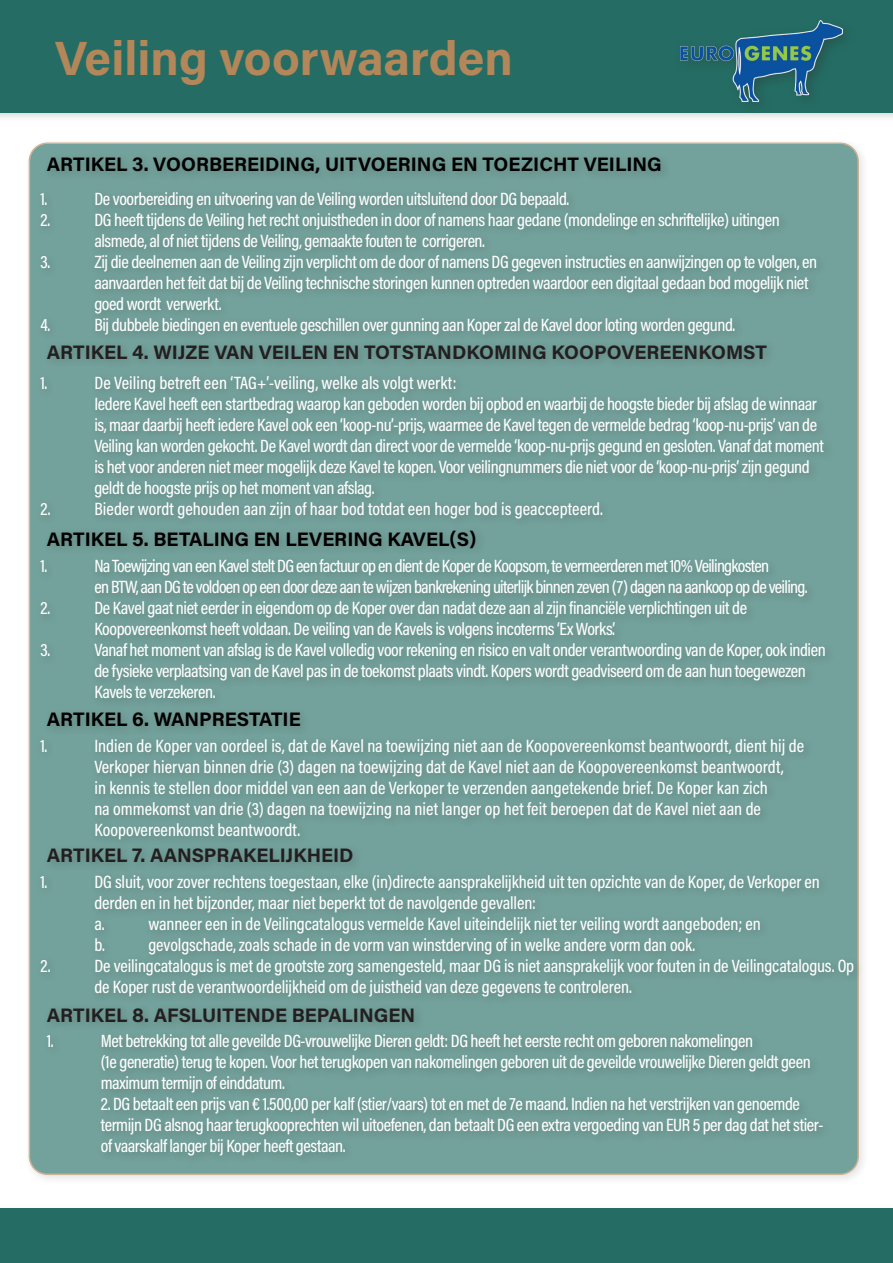
<style>
.page{position:relative;width:893px;height:1263px;background:#fff}
.page>*{position:absolute;margin:0;border:0;box-sizing:border-box;transform-origin:0 0}
.t1{font:48px "Acumin Variable Concept";color:#b38759}
.t2{font:19.5px "Acumin Variable Concept";letter-spacing:-.005em;color:#231f20}
.t3{font:19.5px "Acumin Variable Concept";color:#000}
.t4{font:18px/21px "Acumin Variable Concept";letter-spacing:-.025em;color:#fff}
.t5{font:18px/21px "Acumin Variable Concept";color:#fff}
</style>
<div class="page">
<div style="left:0;top:0;width:893px;height:123px;background:#231f20;opacity:.2"></div>
<div style="left:0;top:0;width:893px;height:112px;background:#256d64"></div>
<div style="left:0;top:1203px;width:893px;height:60px;background:#231f20;opacity:.2"></div>
<div style="left:0;top:1209px;width:893px;height:54px;background:#256d64"></div>
<div style="left:23px;top:137px;width:847px;height:1049px;background:#231f20;opacity:.2"></div>
<div style="left:29px;top:143px;width:829px;height:1031px;background:#73a19b;border-radius:18px"></div>
<div style="left:673px;top:14px;width:185px;height:102px;background:#231f20;opacity:.3"></div>
<img style="left:680px;top:20px;width:163px;height:81px">
<div style="left:37px;top:187px;width:790px;height:158px;background:#719d98"></div>
<div style="left:43px;top:152px;width:628px;height:32px;background:#709c96"></div>
<div style="left:37px;top:371px;width:797px;height:158px;background:#719d98"></div>
<div style="left:43px;top:340px;width:734px;height:30px;background:#6f9b95"></div>
<div style="left:37px;top:555px;width:799px;height:154px;background:#709d97"></div>
<div style="left:43px;top:525px;width:443px;height:33px;background:#709c96"></div>
<div style="left:37px;top:734px;width:777px;height:115px;background:#719d98"></div>
<div style="left:43px;top:707px;width:268px;height:30px;background:#6f9b96"></div>
<div style="left:37px;top:870px;width:827px;height:137px;background:#719d98"></div>
<div style="left:43px;top:843px;width:320px;height:30px;background:#6f9b96"></div>
<div style="left:43px;top:1003px;width:382px;height:30px;background:#6f9b96"></div>
<p class="t1" style="left:55px;top:25px;width:459px">Veiling voorwaarden</p>
<p class="t3" style="left:47px;top:151px;width:617px">ARTIKEL 3. VOORBEREIDING, UITVOERING EN TOEZICHT VEILING</p>
<p class="t4" style="left:40px;top:187px;width:8px">1.</p>
<p class="t4" style="left:94px;top:187px;width:477px">De voorbereiding en uitvoering van de Veiling worden uitsluitend door DG bepaald.</p>
<p class="t4" style="left:40px;top:208px;width:11px">2.</p>
<p class="t4" style="left:94px;top:208px;width:687px">DG heeft tijdens de Veiling het recht onjuistheden in door of namens haar gedane (mondelinge en schriftelijke) uitingen alsmede, al of niet tijdens de Veiling, gemaakte fouten te corrigeren.</p>
<p class="t4" style="left:40px;top:250px;width:11px">3.</p>
<p class="t4" style="left:94px;top:250px;width:724px">Zij die deelnemen aan de Veiling zijn verplicht om de door of namens DG gegeven instructies en aanwijzingen op te volgen, en aanvaarden het feit dat bij de Veiling technische storingen kunnen optreden waardoor een digitaal gedaan bod mogelijk niet goed wordt verwerkt.</p>
<p class="t4" style="left:40px;top:313px;width:12px">4.</p>
<p class="t4" style="left:94px;top:313px;width:642px">Bij dubbele biedingen en eventuele geschillen over gunning aan Koper zal de Kavel door loting worden gegund.</p>
<p class="t2" style="left:47px;top:339px;width:721px">ARTIKEL 4. WIJZE VAN VEILEN EN TOTSTANDKOMING KOOPOVEREENKOMST</p>
<p class="t4" style="left:40px;top:371px;width:8px">1.</p>
<p class="t5" style="left:94px;top:371px;width:364px">De Veiling betreft een ‘TAG+’-veiling, welke als volgt werkt:</p>
<p class="t4" style="left:94px;top:392px;width:731px">Iedere Kavel heeft een startbedrag waarop kan geboden worden bij opbod en waarbij de hoogste bieder bij afslag de winnaar is, maar daarbij heeft iedere Kavel ook een ‘koop-nu’-prijs, waarmee de Kavel tegen de vermelde bedrag ‘koop-nu-prijs’ van de Veiling kan worden gekocht. De Kavel wordt dan direct voor de vermelde ‘koop-nu-prijs gegund en gesloten. Vanaf dat moment is het voor anderen niet meer mogelijk deze Kavel te kopen. Voor veilingnummers die niet voor de ‘koop-nu-prijs’ zijn gegund geldt de hoogste prijs op het moment van afslag.</p>
<p class="t4" style="left:40px;top:497px;width:12px">2.</p>
<p class="t5" style="left:94px;top:497px;width:510px">Bieder wordt gehouden aan zijn of haar bod totdat een hoger bod is geaccepteerd.</p>
<p class="t3" style="left:47px;top:525px;width:431px">ARTIKEL 5. BETALING EN LEVERING KAVEL(S)</p>
<p class="t4" style="left:40px;top:555px;width:8px">1.</p>
<p class="t4" style="left:94px;top:555px;width:715px">Na ToewijzingvaneenKavelsteltDGeenfactuuropendientdeKoperdeKoopsom,te vermeerderenmet10%Veilingkosten enBTW,aanDGte voldoenopeendoordeze aantewijzenbankrekeninguiterlijkbinnenzeven(7)dagenna aankoopopde veiling.</p>
<p class="t4" style="left:40px;top:597px;width:11px">2.</p>
<p class="t4" style="left:94px;top:597px;width:654px">De Kavel gaat niet eerder in eigendom op de Koper over dan nadat deze aan al zijn financiële verplichtingen uit de<br>Koopovereenkomst heeft voldaan. De veiling van de Kavels is volgens incoterms ‘Ex Works’.</p>
<p class="t4" style="left:40px;top:639px;width:11px">3.</p>
<p class="t4" style="left:94px;top:639px;width:733px">Vanaf het moment van afslag is de Kavel volledig voor rekening en risico en valt onder verantwoording van de Koper, ook indien de fysieke verplaatsing van de Kavel pas in de toekomst plaats vindt. Kopers wordt geadviseerd om de aan hun toegewezen<br>Kavels te verzekeren.</p>
<p class="t3" style="left:47px;top:706px;width:256px">ARTIKEL 6. WANPRESTATIE</p>
<p class="t4" style="left:40px;top:734px;width:8px">1.</p>
<p class="t5" style="left:94px;top:734px;width:711px">Indien de Koper van oordeel is, dat de Kavel na toewijzing niet aan de Koopovereenkomst beantwoordt, dient hij de Verkoper hiervan binnen drie (3) dagen na toewijzing dat de Kavel niet aan de Koopovereenkomst beantwoordt,<br>in kennis te stellen door middel van een aan de Verkoper te verzenden aangetekende brief. De Koper kan zich<br>na ommekomst van drie (3) dagen na toewijzing na niet langer op het feit beroepen dat de Kavel niet aan de Koopovereenkomst beantwoordt.</p>
<p class="t2" style="left:47px;top:842px;width:308px">ARTIKEL 7. AANSPRAKELIJKHEID</p>
<p class="t4" style="left:40px;top:870px;width:8px">1.</p>
<p class="t4" style="left:94px;top:870px;width:727px">DG sluit, voor zover rechtens toegestaan, elke (in)directe aansprakelijkheid uit ten opzichte van de Koper, de Verkoper en derden en in het bijzonder, maar niet beperkt tot de navolgende gevallen:</p>
<p class="t4" style="left:94px;top:912px;width:12px">a.</p>
<p class="t4" style="left:148px;top:912px;width:614px">wanneer een in de Veilingcatalogus vermelde Kavel uiteindelijk niet ter veiling wordt aangeboden; en</p>
<p class="t4" style="left:94px;top:933px;width:12px">b.</p>
<p class="t4" style="left:148px;top:933px;width:548px">gevolgschade, zoals schade in de vorm van winstderving of in welke andere vorm dan ook.</p>
<p class="t4" style="left:40px;top:954px;width:12px">2.</p>
<p class="t4" style="left:94px;top:954px;width:761px">De veilingcatalogus is met de grootste zorg samengesteld, maar DG is niet aansprakelijk voor fouten in de Veilingcatalogus. Op de Koper rust de verantwoordelijkheid om de juistheid van deze gegevens te controleren.</p>
<p class="t2" style="left:47px;top:1001px;width:370px">ARTIKEL 8. AFSLUITENDE BEPALINGEN</p>
<p class="t4" style="left:47px;top:1030px;width:8px">1.</p>
<p class="t4" style="left:101px;top:1030px;width:711px">Met betrekking tot alle geveilde DG-vrouwelijke Dieren geldt: DG heeft het eerste recht om geboren nakomelingen<br>(1e generatie) terug te kopen. Voor het terugkopen van nakomelingen geboren uit de geveilde vrouwelijke Dieren geldt geen maximum termijn of einddatum.</p>
<p class="t4" style="left:101px;top:1093px;width:724px">2. DG betaalt een prijs van € 1.500,00 per kalf (stier/vaars) tot en met de 7e maand. Indien na het verstrijken van genoemde termijn DG alsnog haar terugkooprechten wil uitoefenen, dan betaalt DG een extra vergoeding van EUR 5 per dag dat het stier&shy;of vaarskalf langer bij Koper heeft gestaan.</p>
</div>
